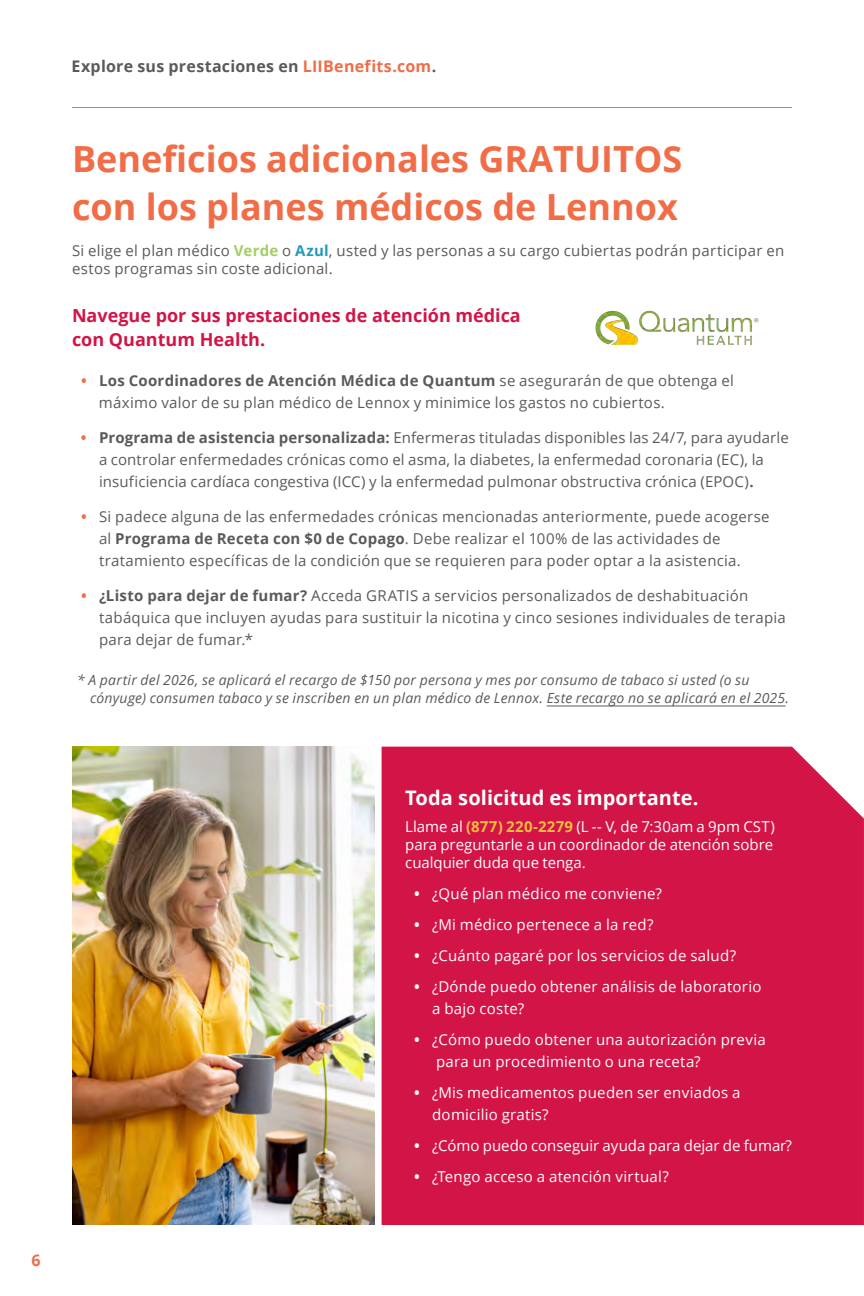
<style>
.page{position:relative;width:864px;height:1296px;background:#fff}
.page>*{position:absolute;margin:0;border:0;box-sizing:border-box;transform-origin:0 0}
.t1{font:700 36px/48px "Open Sans";color:#f06d47}
.t2{font:700 20px "Open Sans";letter-spacing:.005em;color:#fff}
.t3{font:700 18px/24px "Open Sans";color:#d21447}
.t4{font:700 16px "Open Sans";letter-spacing:.015em;color:#595a59}
.t5{font:700 16px "Open Sans";color:#f06d47}
.t6{font:15px/22px "Open Sans";letter-spacing:.015em;color:#595a59}
.t7{font:15px/22px "Open Sans";letter-spacing:.015em;color:#fff}
.t8{font:italic 14px/18px "Open Sans";letter-spacing:.02em;color:#595a59}
.s1{color:#f06d47}
.s2{font-weight:700;color:#a2cf62}
.s3{font-weight:700;color:#2499bb}
.s4{font-weight:700;color:#f06d47}
.s5{font-weight:700}
.s6{font-weight:700;color:#f7bd3e}
</style>
<div class="page">
<hr style="left:72px;top:107px;width:720px;height:1px;background:#f06d47">
<hr style="left:547px;top:706px;width:239px;height:1px;background:#595a59">
<img style="left:72px;top:747px;width:302px;height:478px">
<div style="left:382px;top:747px;width:482px;height:478px;background:#d21447"></div>
<img style="left:595px;top:310px;width:164px;height:35px">
<p class="t4" style="left:72px;top:55px;width:366px">Explore sus prestaciones en <span class="s1">LIIBenefits.com</span>.</p>
<h1 class="t1" style="left:72px;top:134px;width:612px">Beneficios adicionales GRATUITOS con los planes médicos de Lennox</h1>
<p class="t6" style="left:72px;top:241px;width:714px;line-height:18px">Si elige el plan médico <span class="s2">Verde</span> o <span class="s3">Azul</span>, usted y las personas a su cargo cubiertas podrán participar en estos programas sin coste adicional.</p>
<p class="t3" style="left:72px;top:303px;width:450px">Navegue por sus prestaciones de atención médica con Quantum Health.</p>
<p class="t6" style="left:99px;top:369px;width:636px;text-indent:-18px"><span class="s4">•</span> <span class="s5">Los Coordinadores de Atención Médica de Quantum</span> se asegurarán de que obtenga el máximo valor de su plan médico de Lennox y minimice los gastos no cubiertos.</p>
<p class="t6" style="left:99px;top:426px;width:691px;text-indent:-18px"><span class="s4">•</span> <span class="s5">Programa de asistencia personalizada:</span> Enfermeras tituladas disponibles las 24/7, para ayudarle a controlar enfermedades crónicas como el asma, la diabetes, la enfermedad coronaria (EC), la insuficiencia cardíaca congestiva (ICC) y la enfermedad pulmonar obstructiva crónica (EPOC)<span class="s5">.</span></p>
<p class="t6" style="left:99px;top:505px;width:672px;text-indent:-18px"><span class="s4">•</span> Si padece alguna de las enfermedades crónicas mencionadas anteriormente, puede acogerse al <span class="s5">Programa de Receta con $0 de Copago</span>. Debe realizar el 100% de las actividades de tratamiento específicas de la condición que se requieren para poder optar a la asistencia.</p>
<p class="t6" style="left:99px;top:584px;width:688px;text-indent:-18px"><span class="s4">•</span> <span class="s5">¿Listo para dejar de fumar?</span> Acceda GRATIS a servicios personalizados de deshabituación tabáquica que incluyen ayudas para sustituir la nicotina y cinco sesiones individuales de terapia para dejar de fumar.*</p>
<p class="t8" style="left:90px;top:671px;width:701px;text-indent:-13px">* A partir del 2026, se aplicará el recargo de $150 por persona y mes por consumo de tabaco si usted (o su cónyuge) consumen tabaco y se inscriben en un plan médico de Lennox. Este recargo no se aplicará en el 2025.</p>
<p class="t5" style="left:31px;top:1249px;width:11px">6</p>
<h2 class="t2" style="left:405px;top:784px;width:295px">Toda solicitud es importante.</h2>
<p class="t7" style="left:405px;top:817px;width:371px;line-height:18px;text-align:justify">Llame al <span class="s6">(877) 220-2279</span> (L -- V, de 7:30am a 9pm CST) para preguntarle a un coordinador de atención sobre cualquier duda que tenga.</p>
<p class="t7" style="left:414px;top:882px;width:249px"><span class="s5">•</span> ¿Qué plan médico me conviene?</p>
<p class="t7" style="left:414px;top:913px;width:241px"><span class="s5">•</span> ¿Mi médico pertenece a la red?</p>
<p class="t7" style="left:414px;top:944px;width:324px"><span class="s5">•</span> ¿Cuánto pagaré por los servicios de salud?</p>
<p class="t7" style="left:432px;top:975px;width:331px;text-indent:-18px"><span class="s5">•</span> ¿Dónde puedo obtener análisis de laboratorio a bajo coste?</p>
<p class="t7" style="left:436px;top:1028px;width:331px;text-indent:-22px"><span class="s5">•</span> ¿Cómo puedo obtener una autorización previa para un procedimiento o una receta?</p>
<p class="t7" style="left:432px;top:1081px;width:310px;text-indent:-18px"><span class="s5">•</span> ¿Mis medicamentos pueden ser enviados a domicilio gratis?</p>
<p class="t7" style="left:414px;top:1134px;width:379px"><span class="s5">•</span> ¿Cómo puedo conseguir ayuda para dejar de fumar?</p>
<p class="t7" style="left:414px;top:1165px;width:256px"><span class="s5">•</span> ¿Tengo acceso a atención virtual?</p>
</div>
